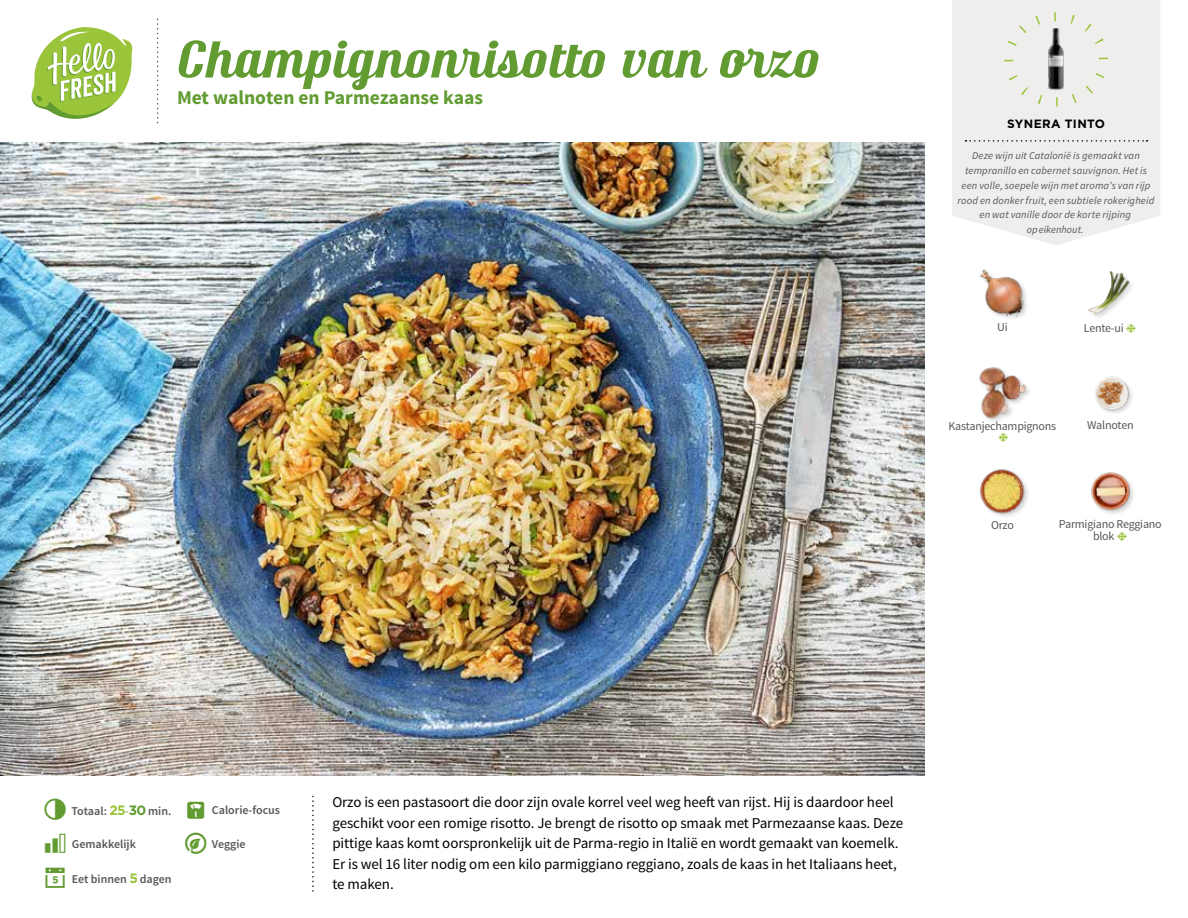
<style>
.page{position:relative;width:1188px;height:918px;background:#fff}
.page>*{position:absolute;margin:0;border:0;box-sizing:border-box;transform-origin:0 0}
.t1{font:54px "Ritts Cursive";color:#619b31}
.t2{font:700 19.5px "Source Sans Pro";color:#619b31}
.t3{font:15px/20.5px "Source Sans Pro";letter-spacing:-.005em;color:#000}
.t4{font:12px/12px "Source Sans Pro";letter-spacing:-.02em;color:#575756}
.t5{font:600 12px "Source Sans Pro";color:#575756}
.t6{font:700 12px "Gotham";letter-spacing:.03em;color:#000}
.t7{font:italic 10.5px/14.7px "Source Sans Pro";letter-spacing:.01em;color:#575756;text-align:center}
.s1{font-family:"Gotham";font-weight:700;font-size:13.5px;color:#9ac43a}
.s2{color:#87ac54}
.s3{font-family:"Gotham";font-weight:700;font-size:13.5px;color:#619b31}
</style>
<div class="page">
<svg style="left:31px;top:27px;width:102px;height:92px"></svg>
<img style="left:0;top:142px;width:925px;height:634px">
<div style="left:952px;top:0;width:208px;height:245px;background:#f0eeed"></div>
<svg style="left:966px;top:140px;width:182px;height:2px"></svg>
<div style="left:1004px;top:12px;width:104px;height:94px;border:9px dashed #9ac43a;border-radius:50%"></div>
<img style="left:1088px;top:271px;width:44px;height:46px">
<img style="left:1091px;top:472px;width:42px;height:42px">
<img style="left:1094px;top:376px;width:38px;height:37px">
<img style="left:979px;top:269px;width:48px;height:49px">
<img style="left:979px;top:469px;width:49px;height:48px">
<img style="left:979px;top:367px;width:50px;height:54px">
<img style="left:1043px;top:28px;width:27px;height:63px">
<h1 class="t1" style="left:177px;top:28px;width:646px">Champignonrisotto van orzo</h1>
<h2 class="t2" style="left:177px;top:85px;width:308px">Met walnoten en Parmezaanse kaas</h2>
<p class="t6" style="left:1007px;top:116px;width:99px">SYNERA TINTO</p>
<p class="t7" style="left:958px;top:149px;width:198px">Deze wijn uit Catalonië is gemaakt van tempranillo en cabernet sauvignon. Het is een volle, soepele wijn met aroma’s van rijp rood en donker fruit, een subtiele rokerigheid en wat vanille door de korte rijping<br>op eikenhout.</p>
<p class="t4" style="left:997px;top:321px;width:12px">Ui</p>
<p class="t4" style="left:1084px;top:322px;width:41px">Lente-ui</p>
<p class="t4" style="left:949px;top:420px;width:109px">Kastanjechampignons</p>
<p class="t4" style="left:1087px;top:420px;width:48px">Walnoten</p>
<p class="t4" style="left:991px;top:519px;width:24px">Orzo</p>
<p class="t4" style="left:1093px;top:519px;width:70px;text-indent:-34px">Parmigiano Reggiano blok</p>
<p class="t5" style="left:71px;top:803px;width:101px">Totaal: <span class="s1">25</span><span class="s2">-</span><span class="s3">30</span> min.</p>
<p class="t5" style="left:212px;top:803px;width:70px">Calorie-focus</p>
<p class="t5" style="left:72px;top:837px;width:66px">Gemakkelijk</p>
<p class="t5" style="left:212px;top:837px;width:35px">Veggie</p>
<p class="t5" style="left:72px;top:871px;width:101px">Eet binnen <span class="s1">5</span> dagen</p>
<p class="t3" style="left:332px;top:792px;width:572px">Orzo is een pastasoort die door zijn ovale korrel veel weg heeft van rijst. Hij is daardoor heel geschikt voor een romige risotto. Je brengt de risotto op smaak met Parmezaanse kaas. Deze pittige kaas komt oorspronkelijk uit de Parma-regio in Italië en wordt gemaakt van koemelk.<br>Er is wel 16 liter nodig om een kilo parmiggiano reggiano, zoals de kaas in het Italiaans heet, te maken.</p>
</div>
